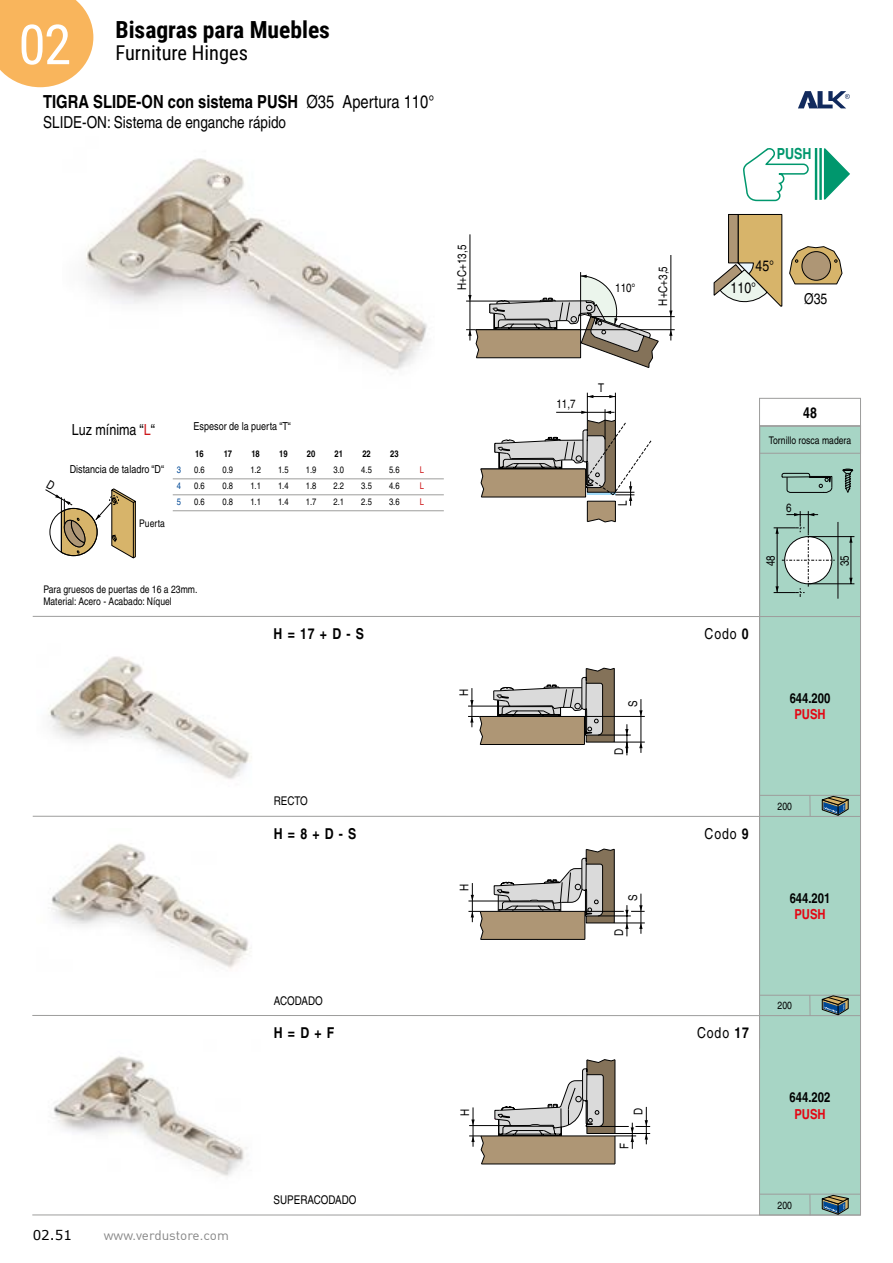
<style>
.page{position:relative;width:893px;height:1263px;background:#fff}
.page>*{position:absolute;margin:0;border:0;box-sizing:border-box;transform-origin:0 0}
.t1{font:55.2px "Roboto Condensed";color:#fff}
.t2{font:700 23.55px "Roboto Condensed";color:#000}
.t3{font:20.4px "Roboto Condensed";color:#000}
.t4{font:700 condensed 18px "Helvetica";color:#000}
.t5{font:condensed 16.5px "Helvetica";color:#000}
.t6{font:condensed 15.3px "Helvetica";color:#000}
.t7{font:700 condensed 15.3px "Helvetica";color:#00976d}
.t8{font:condensed 15px "Helvetica";letter-spacing:.06em;color:#000}
.t9{font:700 condensed 15px "Helvetica";color:#000}
.t10{font:700 condensed 13.8px "Helvetica";color:#000}
.t11{font:700 condensed 13.8px "Helvetica";color:#e30613}
.t12{font:13.5px "DIN";color:#878787}
.t13{font:13.5px "Verdana";color:#000}
.t14{font:condensed 12px "Helvetica";color:#000}
.t15{font:condensed 10.95px "Helvetica";color:#000}
.t16{font:condensed 10.5px/12.6px "Helvetica";color:#000}
.t17{font:condensed 9.3px/16.4px "Helvetica";color:#000;text-align:justify}
.t18{font:700 condensed 9.3px "Helvetica";color:#000}
.t19{font:condensed 9.3px/16.4px "Helvetica";color:#004996;text-align:justify}
.t20{font:condensed 9.3px/16.4px "Helvetica";color:#cd171a;text-align:justify}
.s1{font-weight:400}
.s2{color:#cd171a}
.s3{font-weight:700}
</style>
<div class="page">
<svg style="left:0;top:0;width:93px;height:87px"></svg>
<img style="left:53px;top:1056px;width:194px;height:120px">
<img style="left:48px;top:656px;width:204px;height:123px">
<img style="left:51px;top:843px;width:200px;height:126px">
<img style="left:85px;top:158px;width:342px;height:212px">
<svg style="left:789px;top:246px;width:53px;height:38px"></svg>
<svg style="left:714px;top:214px;width:68px;height:92px"></svg>
<svg style="left:798px;top:91px;width:52px;height:17px"></svg>
<div style="left:759px;top:426px;width:102px;height:789px;background:#a7d5c5;border:1px solid #9d9d9c"></div>
<hr style="left:32px;top:1215px;width:829px;height:1px;background:#9d9d9c">
<div style="left:759px;top:426px;width:102px;height:27px;border:1px solid #9d9d9c"></div>
<div style="left:759px;top:398px;width:102px;height:28px;border:1px solid #9d9d9c"></div>
<hr style="left:759px;top:426px;width:1px;height:622px;background:#9d9d9c">
<hr style="left:759px;top:795px;width:102px;height:1px;background:#9d9d9c">
<hr style="left:759px;top:995px;width:102px;height:1px;background:#9d9d9c">
<hr style="left:760px;top:1194px;width:101px;height:1px;background:#9d9d9c">
<hr style="left:33px;top:816px;width:827px;height:1px;background:#9d9d9c">
<hr style="left:33px;top:616px;width:827px;height:1px;background:#9d9d9c">
<hr style="left:32px;top:1015px;width:828px;height:1px;background:#9d9d9c">
<hr style="left:173px;top:510px;width:271px;height:1px;background:#9d9d9c">
<hr style="left:173px;top:494px;width:271px;height:1px;background:#9d9d9c">
<hr style="left:173px;top:479px;width:271px;height:1px;background:#9d9d9c">
<svg style="left:774px;top:469px;width:81px;height:130px"></svg>
<hr style="left:671px;top:255px;width:1px;height:75px;background:#000">
<hr style="left:470px;top:234px;width:1px;height:96px;background:#000">
<hr style="left:580px;top:272px;width:1px;height:58px;background:#000">
<hr style="left:581px;top:329px;width:94px;height:1px;background:#000">
<hr style="left:591px;top:316px;width:84px;height:1px;background:#000">
<svg style="left:466px;top:275px;width:193px;height:93px"></svg>
<svg style="left:669px;top:311px;width:3px;height:6px"></svg>
<svg style="left:669px;top:330px;width:3px;height:10px"></svg>
<hr style="left:480px;top:469px;width:105px;height:1px;background:#000">
<svg style="left:481px;top:393px;width:170px;height:129px"></svg>
<hr style="left:598px;top:735px;width:33px;height:1px;background:#000">
<hr style="left:585px;top:716px;width:60px;height:1px;background:#000">
<hr style="left:614px;top:742px;width:31px;height:1px;background:#000">
<hr style="left:641px;top:699px;width:1px;height:43px;background:#000">
<svg style="left:625px;top:724px;width:3px;height:31px"></svg>
<svg style="left:639px;top:710px;width:4px;height:6px"></svg>
<svg style="left:639px;top:742px;width:4px;height:11px"></svg>
<svg style="left:468px;top:667px;width:147px;height:78px"></svg>
<hr style="left:614px;top:923px;width:31px;height:1px;background:#000">
<hr style="left:627px;top:905px;width:1px;height:31px;background:#000">
<hr style="left:598px;top:916px;width:33px;height:1px;background:#000">
<hr style="left:585px;top:911px;width:39px;height:1px;background:#000">
<svg style="left:468px;top:848px;width:147px;height:92px"></svg>
<svg style="left:625px;top:894px;width:20px;height:40px"></svg>
<hr style="left:481px;top:1164px;width:134px;height:1px;background:#000">
<svg style="left:469px;top:1059px;width:181px;height:105px"></svg>
<svg style="left:810px;top:1194px;width:1px;height:21px"></svg>
<svg style="left:810px;top:996px;width:1px;height:19px"></svg>
<svg style="left:810px;top:796px;width:1px;height:20px"></svg>
<svg style="left:822px;top:796px;width:26px;height:19px"></svg>
<svg style="left:822px;top:996px;width:26px;height:19px"></svg>
<svg style="left:822px;top:1195px;width:26px;height:19px"></svg>
<svg style="left:743px;top:148px;width:66px;height:54px"></svg>
<svg style="left:823px;top:148px;width:27px;height:52px"></svg>
<div style="left:819px;top:148px;width:3px;height:52px;border:2px solid #00976d"></div>
<div style="left:815px;top:148px;width:2px;height:52px;border:2px solid #00976d"></div>
<svg style="left:45px;top:488px;width:91px;height:70px"></svg>
<h1 class="t1" style="left:18px;top:6px;width:54px">02</h1>
<h2 class="t2" style="left:115px;top:13px;width:216px">Bisagras para Muebles</h2>
<h3 class="t3" style="left:115px;top:39px;width:134px">Furniture Hinges</h3>
<h3 class="t4" style="left:43px;top:91px;width:393px">TIGRA SLIDE-ON con sistema PUSH <span class="s1">Ø35 Apertura 110°</span></h3>
<h3 class="t5" style="left:43px;top:113px;width:245px">SLIDE-ON: Sistema de enganche rápido</h3>
<h3 class="t7" style="left:777px;top:144px;width:36px">PUSH</h3>
<h3 class="t6" style="left:72px;top:421px;width:85px">Luz mínima “<span class="s2">L</span>“</h3>
<p class="t15" style="left:194px;top:420px;width:99px">Espesor de la puerta “T“</p>
<p class="t15" style="left:70px;top:463px;width:96px">Distancia de taladro “D“</p>
<p class="t16" style="left:139px;top:517px;width:27px">Puerta</p>
<p class="t18" style="left:195px;top:448px;width:10px">16</p>
<p class="t18" style="left:224px;top:448px;width:10px">17</p>
<p class="t18" style="left:251px;top:448px;width:10px">18</p>
<p class="t18" style="left:279px;top:448px;width:10px">19</p>
<p class="t18" style="left:307px;top:448px;width:10px">20</p>
<p class="t18" style="left:335px;top:448px;width:10px">21</p>
<p class="t18" style="left:362px;top:448px;width:10px">22</p>
<p class="t18" style="left:390px;top:448px;width:10px">23</p>
<p class="t19" style="left:177px;top:461px;width:6px">3<br>4<br>5</p>
<p class="t17" style="left:223px;top:461px;width:12px">0.9<br>0.8<br>0.8</p>
<p class="t17" style="left:250px;top:461px;width:12px">1.2<br>1.1<br>1.1</p>
<p class="t17" style="left:278px;top:461px;width:12px">1.5<br>1.4<br>1.4</p>
<p class="t17" style="left:306px;top:461px;width:12px">1.9<br>1.8<br>1.7</p>
<p class="t17" style="left:334px;top:461px;width:12px">3.0<br>2.2<br>2.1</p>
<p class="t17" style="left:361px;top:461px;width:12px">4.5<br>3.5<br>2.5</p>
<p class="t17" style="left:389px;top:461px;width:12px">5.6<br>4.6<br>3.6</p>
<p class="t20" style="left:420px;top:461px;width:6px">L L L</p>
<p class="t17" style="left:194px;top:461px;width:12px">0.6<br>0.6<br>0.6</p>
<p class="t16" style="left:43px;top:583px;width:156px">Para gruesos de puertas de 16 a 23mm.<br>Material: Acero - Acabado: Níquel</p>
<h3 class="t9" style="left:274px;top:624px;width:92px">H = 17 + D - S</h3>
<p class="t14" style="left:274px;top:794px;width:36px">RECTO</p>
<h3 class="t9" style="left:274px;top:824px;width:84px">H = 8 + D - S</h3>
<p class="t14" style="left:274px;top:993px;width:51px">ACODADO</p>
<h3 class="t9" style="left:274px;top:1023px;width:62px">H = D + F</h3>
<p class="t13" style="left:33px;top:1226px;width:41px">02.51</p>
<p class="t12" style="left:104px;top:1226px;width:127px">www.verdustore.com</p>
<p class="t14" style="left:274px;top:1193px;width:84px">SUPERACODADO</p>
<p class="t14" style="left:455px;top:290px;width:46px;rotate:-90deg">H+C+13,5</p>
<p class="t14" style="left:615px;top:281px;width:22px">110°</p>
<p class="t14" style="left:656px;top:306px;width:41px;rotate:-90deg">H+C+3,5</p>
<h3 class="t8" style="left:755px;top:257px;width:20px">45°</h3>
<h3 class="t8" style="left:731px;top:279px;width:27px">110°</h3>
<h3 class="t8" style="left:804px;top:290px;width:25px">Ø35</h3>
<p class="t14" style="left:457px;top:696px;width:9px;rotate:-90deg">H</p>
<p class="t14" style="left:457px;top:891px;width:9px;rotate:-90deg">H</p>
<p class="t14" style="left:556px;top:397px;width:21px">11,7</p>
<p class="t14" style="left:598px;top:381px;width:8px">T</p>
<p class="t14" style="left:616px;top:506px;width:7px;rotate:-90deg">L</p>
<p class="t14" style="left:626px;top:707px;width:8px;rotate:-90deg">S</p>
<p class="t14" style="left:612px;top:755px;width:9px;rotate:-90deg">D</p>
<p class="t14" style="left:626px;top:901px;width:8px;rotate:-90deg">S</p>
<p class="t14" style="left:612px;top:936px;width:9px;rotate:-90deg">D</p>
<p class="t14" style="left:458px;top:1116px;width:9px;rotate:-90deg">H</p>
<p class="t14" style="left:631px;top:1115px;width:9px;rotate:-90deg">D</p>
<p class="t14" style="left:617px;top:1149px;width:8px;rotate:-90deg">F</p>
<h3 class="t9" style="left:803px;top:403px;width:15px">48</h3>
<p class="t16" style="left:769px;top:434px;width:84px">Tornillo rosca madera</p>
<p class="t14" style="left:786px;top:501px;width:7px">6</p>
<p class="t14" style="left:764px;top:566px;width:12px;rotate:-90deg">48</p>
<p class="t14" style="left:837px;top:566px;width:12px;rotate:-90deg">35</p>
<h3 class="t8" style="left:704px;top:625px;width:46px">Codo <span class="s3">0</span></h3>
<h3 class="t10" style="left:790px;top:689px;width:42px">644.200</h3>
<h3 class="t11" style="left:794px;top:706px;width:33px">PUSH</h3>
<h3 class="t8" style="left:704px;top:825px;width:46px">Codo <span class="s3">9</span></h3>
<p class="t16" style="left:778px;top:799px;width:16px">200</p>
<h3 class="t10" style="left:790px;top:889px;width:42px">644.201</h3>
<h3 class="t11" style="left:794px;top:906px;width:33px">PUSH</h3>
<h3 class="t8" style="left:697px;top:1024px;width:53px">Codo <span class="s3">17</span></h3>
<p class="t16" style="left:778px;top:999px;width:16px">200</p>
<h3 class="t10" style="left:790px;top:1089px;width:42px">644.202</h3>
<h3 class="t11" style="left:794px;top:1105px;width:33px">PUSH</h3>
<p class="t16" style="left:778px;top:1198px;width:16px">200</p>
</div>
